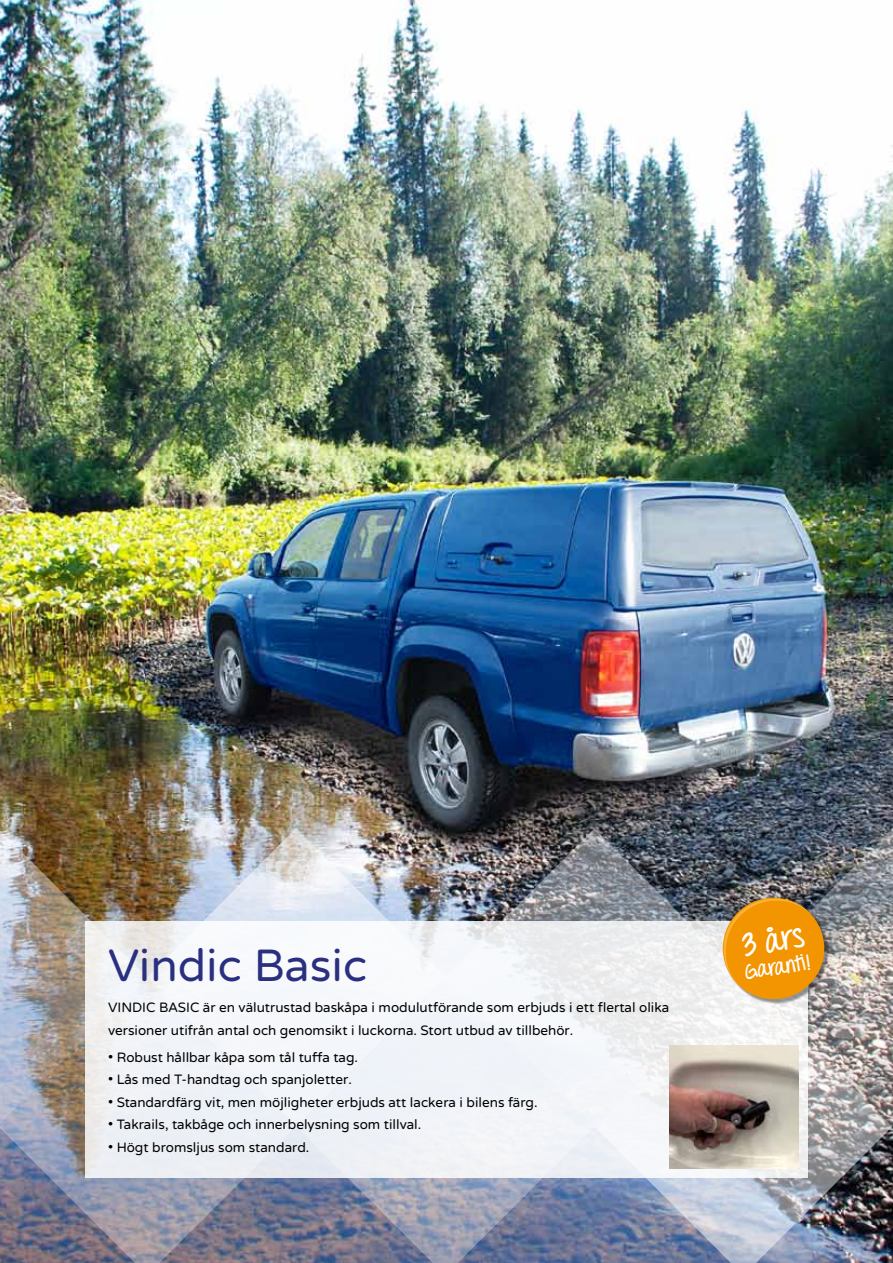
<style>
.page{position:relative;width:893px;height:1263px;background:#fff}
.page>*{position:absolute;margin:0;border:0;box-sizing:border-box;transform-origin:0 0}
.t1{font:45px "Varela Round";color:#2a307f}
.t2{font:700 30.6px "Throw My Hands Upinthe Air";color:#fff}
.t3{font:700 20.85px "Throw My Hands Upinthe Air";color:#fff}
.t4{font:13.5px/22.5px "Varela Round";color:#000}
</style>
<div class="page">
<img style="left:0;top:0;width:893px;height:828px">
<img style="left:0;top:828px;width:147px;height:149px">
<img style="left:0;top:977px;width:296px;height:286px">
<img style="left:147px;top:828px;width:298px;height:93px">
<svg style="left:296px;top:1178px;width:298px;height:85px;background:#7d84a0"></svg>
<img style="left:445px;top:828px;width:279px;height:93px">
<svg style="left:594px;top:1178px;width:130px;height:85px;background:#8693b1"></svg>
<div style="left:86px;top:921px;width:722px;height:257px;background:linear-gradient(to bottom,#f3f4f6,#eef2f7)"></div>
<img style="left:724px;top:828px;width:169px;height:435px">
<img style="left:670px;top:1045px;width:128px;height:123px">
<h1 class="t1" style="left:108px;top:940px;width:261px">Vindic Basic</h1>
<p class="t4" style="left:108px;top:997px;width:563px">VINDIC BASIC är en välutrustad baskåpa i modulutförande som erbjuds i ett flertal olika versioner utifrån antal och genomsikt i luckorna. Stort utbud av tillbehör.</p>
<p class="t4" style="left:108px;top:1046px;width:252px">• Robust hållbar kåpa som tål tuffa tag.</p>
<p class="t4" style="left:108px;top:1068px;width:245px">• Lås med T-handtag och spanjoletter.</p>
<p class="t4" style="left:108px;top:1091px;width:431px">• Standardfärg vit, men möjligheter erbjuds att lackera i bilens färg.</p>
<p class="t4" style="left:108px;top:1113px;width:315px">• Takrails, takbåge och innerbelysning som tillval.</p>
<p class="t4" style="left:108px;top:1136px;width:203px">• Högt bromsljus som standard.</p>
<h2 class="t2" style="left:739px;top:926px;width:63px;rotate:-9deg">3 års</h2>
<h3 class="t3" style="left:743px;top:959px;width:67px;rotate:-9deg">Garanti!</h3>
</div>
